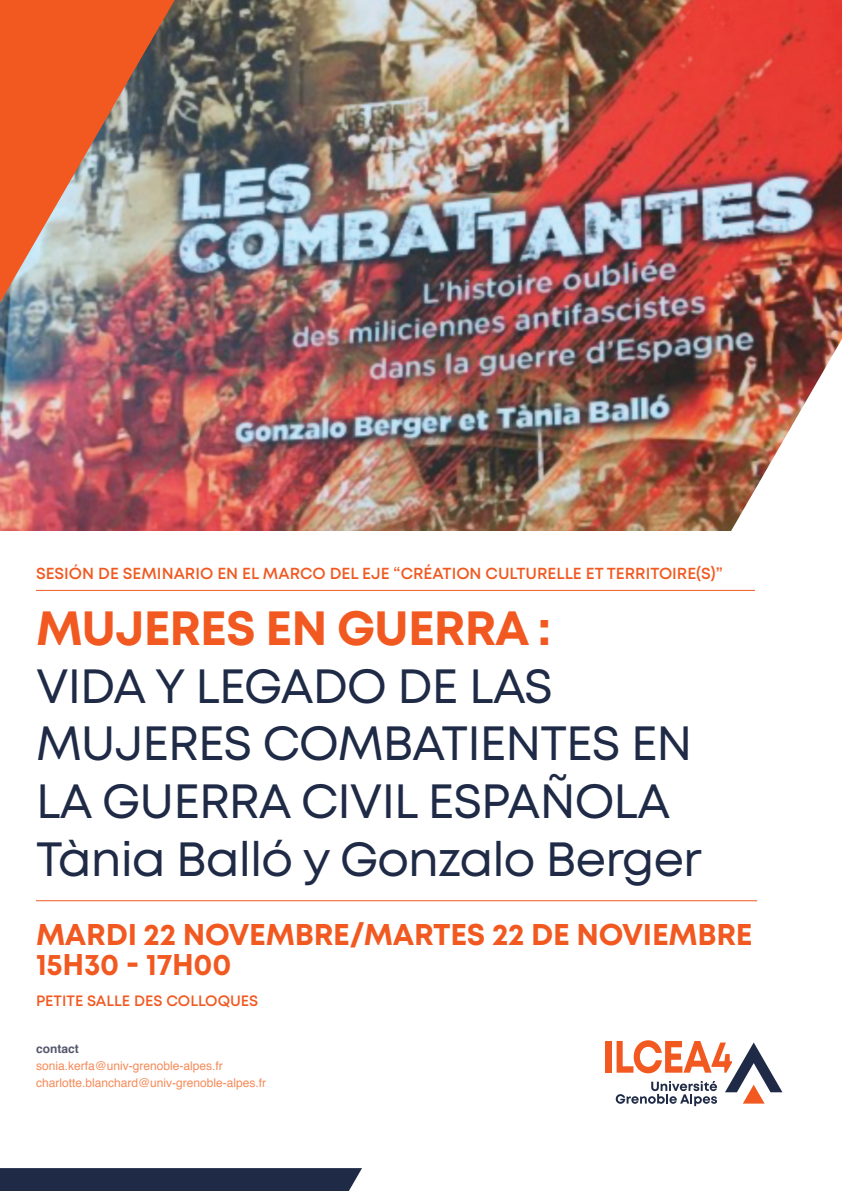
<style>
.page{position:relative;width:842px;height:1191px;background:#fff}
.page>*{position:absolute;margin:0;border:0;box-sizing:border-box;transform-origin:0 0}
.t1{font:48px/57.6px "Mont";letter-spacing:-.02em;color:#1f2b46}
.t2{font:700 48px "Mont";letter-spacing:-.02em;color:#f15921}
.t3{font:700 30px/30px "Mont";letter-spacing:-.01em;color:#f15921}
.t4{font:600 16px "Mont";color:#f15921}
.t5{font:600 15px "Mont";color:#f15921}
.t6{font:12px/17.2px "Helvetica";color:#f68a58}
.t7{font:700 12px "Helvetica";color:#54566b}
</style>
<div class="page">
<img style="left:0;top:0;width:842px;height:530px">
<img style="left:673px;top:339px;width:169px;height:252px">
<hr style="left:36px;top:590px;width:719px;height:1px;background:#f15921">
<hr style="left:36px;top:900px;width:721px;height:1px;background:#f15921">
<img style="left:0;top:0;width:175px;height:303px">
<div style="left:0;top:1168px;width:362px;height:23px;background:#1f2b46"></div>
<div style="left:605px;top:1041px;width:6px;height:31px;background:#f15921"></div>
<svg style="left:616px;top:1040px;width:166px;height:66px"></svg>
<p class="t4" style="left:36px;top:563px;width:688px">SESIÓN DE SEMINARIO EN EL MARCO DEL EJE “CRÉATION CULTURELLE ET TERRITOIRE(S)”</p>
<p class="t2" style="left:36px;top:597px;width:517px">MUJERES EN GUERRA :</p>
<p class="t1" style="left:36px;top:657px;width:667px">VIDA Y LEGADO DE LAS<br>MUJERES COMBATIENTES EN<br>LA GUERRA CIVIL ESPAÑOLA<br>Tània Balló y Gonzalo Berger</p>
<p class="t3" style="left:36px;top:920px;width:718px">MARDI 22 NOVEMBRE/MARTES 22 DE NOVIEMBRE<br>15H30 - 17H00</p>
<p class="t5" style="left:36px;top:990px;width:224px">PETITE SALLE DES COLLOQUES</p>
<p class="t7" style="left:36px;top:1038px;width:44px">contact</p>
<p class="t6" style="left:36px;top:1057px;width:232px">sonia.kerfa@univ-grenoble-alpes.fr charlotte.blanchard@univ-grenoble-alpes.fr</p>
</div>
